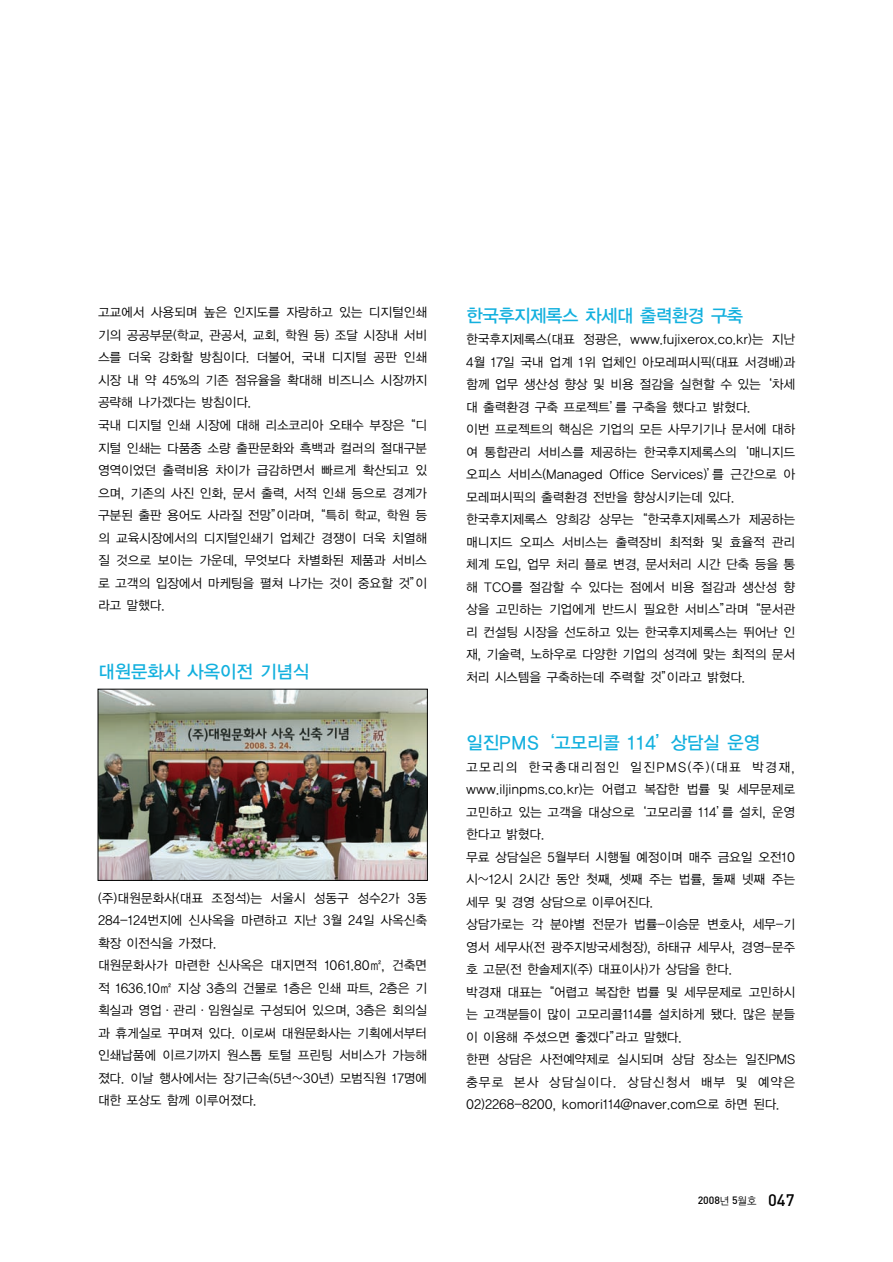
<style>
.page{position:relative;width:893px;height:1262px;background:#fff}
.page>*{position:absolute;margin:0;border:0;box-sizing:border-box;transform-origin:0 0}
.t1{font:18px "YGO13";letter-spacing:-.075em;color:#13b0de}
.t2{font:18px "YGO13";letter-spacing:-.095em;color:#13b0de}
.t3{font:12.75px/22.5px "YGO12";letter-spacing:-.07em;color:#000}
.t4{font:500 10.5px "DIN";color:#000}
.s1{font-family:"Sand Jg";font-weight:400}
.s2{font-size:16.5px}
</style>
<div class="page">
<img style="left:100px;top:691px;width:325px;height:187px">
<p class="t3" style="left:98px;top:302px;width:331px">고교에서 사용되며 높은 인지도를 자랑하고 있는 디지털인쇄 기의 공공부문(학교, 관공서, 교회, 학원 등) 조달 시장내 서비 스를 더욱 강화할 방침이다. 더불어, 국내 디지털 공판 인쇄 시장 내 약 45%의 기존 점유율을 확대해 비즈니스 시장까지 공략해 나가겠다는 방침이다.<br>국내 디지털 인쇄 시장에 대해 리소코리아 오태수 부장은“디 지털 인쇄는 다품종 소량 출판문화와 흑백과 컬러의 절대구분 영역이었던 출력비용 차이가 급감하면서 빠르게 확산되고 있 으며, 기존의 사진 인화, 문서 출력, 서적 인쇄 등으로 경계가 구분된 출판 용어도 사라질 전망”이라며, “특히 학교, 학원 등 의 교육시장에서의 디지털인쇄기 업체간 경쟁이 더욱 치열해 질 것으로 보이는 가운데, 무엇보다 차별화된 제품과 서비스 로 고객의 입장에서 마케팅을 펼쳐 나가는 것이 중요할 것”이 라고 말했다.</p>
<h1 class="t1" style="left:98px;top:663px;width:214px">대원문화사 사옥이전 기념식</h1>
<p class="t3" style="left:98px;top:887px;width:331px">(주)대원문화사(대표 조정석)는 서울시 성동구 성수2가 3동<br>284-124번지에 신사옥을 마련하고 지난 3월 24일 사옥신축 확장 이전식을 가졌다.<br>대원문화사가 마련한 신사옥은 대지면적 1061.80㎡, 건축면 적 1636.10㎡ 지상 3층의 건물로 1층은 인쇄 파트, 2층은 기 획실과 영업·관리·임원실로 구성되어 있으며, 3층은 회의실 과 휴게실로 꾸며져 있다. 이로써 대원문화사는 기획에서부터 인쇄납품에 이르기까지 원스톱 토털 프린팅 서비스가 가능해 졌다. 이날 행사에서는 장기근속(5년~30년) 모범직원 17명에 대한 포상도 함께 이루어졌다.</p>
<h1 class="t2" style="left:466px;top:307px;width:280px">한국후지제록스 차세대 출력환경 구축</h1>
<p class="t3" style="left:466px;top:329px;width:331px">한국후지제록스(대표 정광은, www.fujixerox.co.kr)는 지난<br>4월 17일 국내 업계 1위 업체인 아모레퍼시픽(대표 서경배)과 함께 업무 생산성 향상 및 비용 절감을 실현할 수 있는‘차세 대 출력환경 구축 프로젝트’를 구축을 했다고 밝혔다.<br>이번 프로젝트의 핵심은 기업의 모든 사무기기나 문서에 대하 여 통합관리 서비스를 제공하는 한국후지제록스의‘매니지드 오피스 서비스(Managed Office Services)’를 근간으로 아 모레퍼시픽의 출력환경 전반을 향상시키는데 있다. 한국후지제록스 양희강 상무는 “한국후지제록스가 제공하는 매니지드 오피스 서비스는 출력장비 최적화 및 효율적 관리 체계 도입, 업무 처리 플로 변경, 문서처리 시간 단축 등을 통 해 TCO를 절감할 수 있다는 점에서 비용 절감과 생산성 향 상을 고민하는 기업에게 반드시 필요한 서비스”라며“문서관 리 컨설팅 시장을 선도하고 있는 한국후지제록스는 뛰어난 인 재, 기술력, 노하우로 다양한 기업의 성격에 맞는 최적의 문서 처리 시스템을 구축하는데 주력할 것”이라고 밝혔다.</p>
<h1 class="t1" style="left:466px;top:734px;width:296px">일진PMS ‘고모리콜 114’상담실 운영</h1>
<p class="t3" style="left:466px;top:756px;width:331px">고모리의 한국총대리점인 일진PMS(주)(대표 박경재, www.iljinpms.co.kr)는 어렵고 복잡한 법률 및 세무문제로 고민하고 있는 고객을 대상으로‘고모리콜 114’를 설치, 운영 한다고 밝혔다.<br>무료 상담실은 5월부터 시행될 예정이며 매주 금요일 오전10 시~12시 2시간 동안 첫째, 셋째 주는 법률, 둘째 넷째 주는 세무 및 경영 상담으로 이루어진다.<br>상담가로는 각 분야별 전문가 법률-이승문 변호사, 세무-기 영서 세무사(전 광주지방국세청장), 하태규 세무사, 경영-문주 호 고문(전 한솔제지(주) 대표이사)가 상담을 한다.<br>박경재 대표는“어렵고 복잡한 법률 및 세무문제로 고민하시 는 고객분들이 많이 고모리콜114를 설치하게 됐다. 많은 분들 이 이용해 주셨으면 좋겠다”라고 말했다.<br>한편 상담은 사전예약제로 실시되며 상담 장소는 일진PMS 충무로 본사 상담실이다. 상담신청서 배부 및 예약은<br>02)2268-8200, komori114@naver.com으로 하면 된다.</p>
<p class="t4" style="left:697px;top:1196px;width:98px">2008<span class="s1">년</span> 5<span class="s1">월호</span> <span class="s2">047</span></p>
</div>
